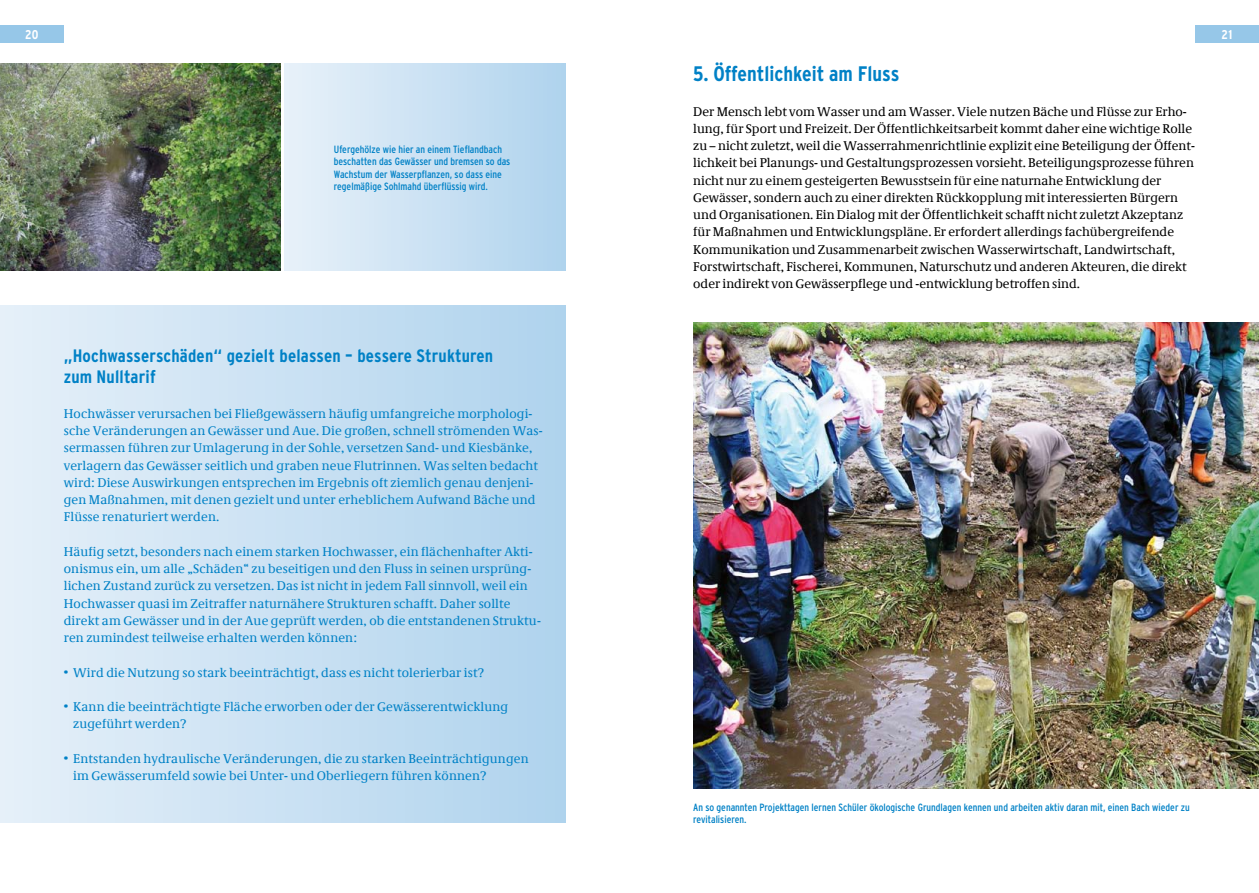
<style>
.page{position:relative;width:1259px;height:893px;background:#fff}
.page>*{position:absolute;margin:0;border:0;box-sizing:border-box;transform-origin:0 0}
.t1{font:700 condensed 21px "Interstate";color:#0081c6}
.t2{font:700 condensed 18px/21px "Interstate";letter-spacing:.01em;color:#0081c6}
.t3{font:12.75px/17.2px "Demos Com";letter-spacing:.01em;color:#0081c6}
.t4{font:12.75px/17.2px "Demos Com";color:#000}
.t5{font:700 condensed 12.75px "Interstate";color:#fff}
.t6{font:condensed 10.5px/12.6px "Interstate";color:#0081c6}
</style>
<div class="page">
<div style="left:0;top:26px;width:64px;height:17px;background:#96c7e8"></div>
<div style="left:1195px;top:26px;width:64px;height:17px;background:#96c7e8"></div>
<div style="left:0;top:305px;width:566px;height:518px;background:linear-gradient(to right,#e6f0f9,#afd3ed)"></div>
<img style="left:0;top:64px;width:281px;height:207px">
<div style="left:285px;top:64px;width:281px;height:207px;background:linear-gradient(to right,#e8f1fa,#afd3ed)"></div>
<img style="left:693px;top:323px;width:566px;height:465px">
<p class="t5" style="left:25px;top:28px;width:15px">20</p>
<p class="t5" style="left:1221px;top:28px;width:13px">21</p>
<p class="t6" style="left:334px;top:143px;width:178px">Ufergehölze wie hier an einem Tieflandbach beschatten das Gewässer und bremsen so das Wachstum der Wasserpflanzen, so dass eine regelmäßige Sohlmahd überflüssig wird.</p>
<h2 class="t2" style="left:64px;top:345px;width:431px">„Hochwasserschäden“ gezielt belassen – bessere Strukturen zum Nulltarif</h2>
<p class="t3" style="left:64px;top:405px;width:480px">Hochwässer verursachen bei Fließgewässern häufig umfangreiche morphologi&shy;sche Veränderungen an Gewässer und Aue. Die großen, schnell strömenden Was&shy;sermassen führen zur Umlagerung in der Sohle, versetzen Sand- und Kiesbänke, verlagern das Gewässer seitlich und graben neue Flutrinnen. Was selten bedacht wird: Diese Auswirkungen entsprechen im Ergebnis oft ziemlich genau denjeni&shy;gen Maßnahmen, mit denen gezielt und unter erheblichem Aufwand Bäche und Flüsse renaturiert werden.</p>
<p class="t3" style="left:64px;top:543px;width:478px">Häufig setzt, besonders nach einem starken Hochwasser, ein flächenhafter Akti&shy;onismus ein, um alle „Schäden“ zu beseitigen und den Fluss in seinen ursprüng&shy;lichen Zustand zurück zu versetzen. Das ist nicht in jedem Fall sinnvoll, weil ein Hochwasser quasi im Zeitraffer naturnähere Strukturen schafft. Daher sollte direkt am Gewässer und in der Aue geprüft werden, ob die entstandenen Struktu&shy;ren zumindest teilweise erhalten werden können:</p>
<p class="t3" style="left:64px;top:664px;width:422px">• Wird die Nutzung so stark beeinträchtigt, dass es nicht tolerierbar ist?</p>
<p class="t3" style="left:73px;top:698px;width:436px;text-indent:-9px">• Kann die beeinträchtigte Fläche erworben oder der Gewässerentwicklung zugeführt werden?</p>
<p class="t3" style="left:73px;top:750px;width:457px;text-indent:-9px">• Entstanden hydraulische Veränderungen, die zu starken Beeinträchtigungen im Gewässerumfeld sowie bei Unter- und Oberliegern führen können?</p>
<h1 class="t1" style="left:693px;top:62px;width:208px">5. Öffentlichkeit am Fluss</h1>
<p class="t4" style="left:693px;top:103px;width:503px">Der Mensch lebt vom Wasser und am Wasser. Viele nutzen Bäche und Flüsse zur Erho&shy;lung, für Sport und Freizeit. Der Öffentlichkeitsarbeit kommt daher eine wichtige Rolle zu – nicht zuletzt, weil die Wasserrahmenrichtlinie explizit eine Beteiligung der Öffent&shy;lichkeit bei Planungs- und Gestaltungsprozessen vorsieht. Beteiligungsprozesse führen nicht nur zu einem gesteigerten Bewusstsein für eine naturnahe Entwicklung der Gewässer, sondern auch zu einer direkten Rückkopplung mit interessierten Bürgern und Organisationen. Ein Dialog mit der Öffentlichkeit schafft nicht zuletzt Akzeptanz für Maßnahmen und Entwicklungspläne. Er erfordert allerdings fachübergreifende Kommunikation und Zusammenarbeit zwischen Wasserwirtschaft, Landwirtschaft, Forstwirtschaft, Fischerei, Kommunen, Naturschutz und anderen Akteuren, die direkt oder indirekt von Gewässerpflege und -entwicklung betroffen sind.</p>
<p class="t6" style="left:693px;top:801px;width:498px">An so genannten Projekttagen lernen Schüler ökologische Grundlagen kennen und arbeiten aktiv daran mit, einen Bach wieder zu revitalisieren.</p>
</div>
